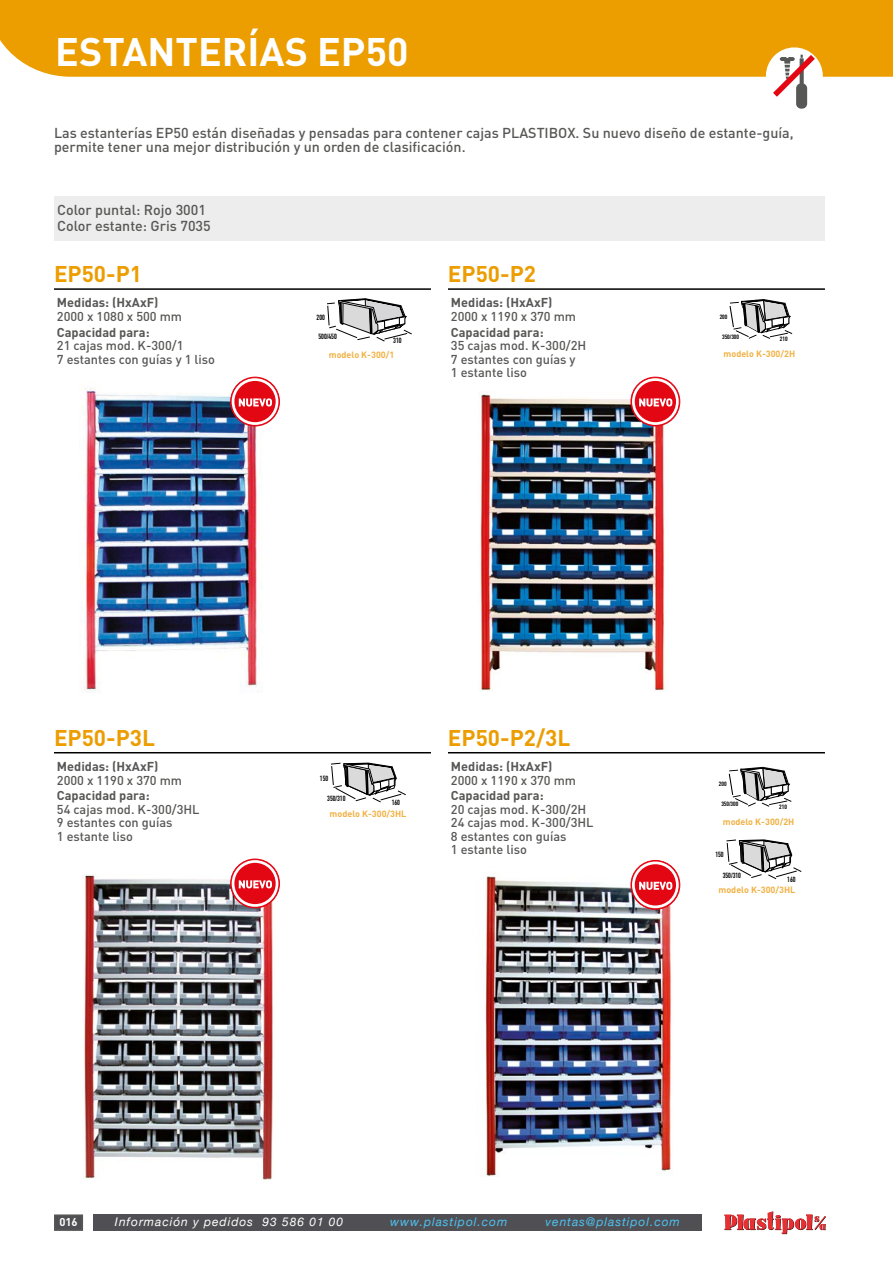
<style>
.page{position:relative;width:893px;height:1263px;background:#fff}
.page>*{position:absolute;margin:0;border:0;box-sizing:border-box;transform-origin:0 0}
.t1{font:700 39.3px "DIN";color:#fff}
.t2{font:700 22.5px "DIN";color:#ec9d00}
.t3{font:500 14.25px/16.4px "DIN";color:#575756}
.t4{font:500 12.75px/13.5px "DIN";color:#575756}
.t5{font:700 12.75px "DIN";color:#575756}
.t6{font:italic 12px "Helvetica Neue";letter-spacing:.08em;color:#4ec2f1}
.t7{font:italic 12px "Helvetica Neue";letter-spacing:.08em;color:#fff}
.t8{font:700 11.25px "DIN";color:#fff}
.t9{font:700 9px "DIN";color:#f1b143}
.t10{font:7.5px "DIN Engschrift";color:#000}
.t11{font:6.15px "DIN Engschrift";color:#000;scale:1.12 1}
</style>
<div class="page">
<div style="left:0;top:0;width:893px;height:77px;background:#ec9d00"></div>
<hr style="left:54px;top:752px;width:377px;height:1px;background:#000">
<hr style="left:448px;top:752px;width:377px;height:1px;background:#000">
<img style="left:82px;top:875px;width:194px;height:304px">
<div style="left:54px;top:196px;width:771px;height:45px;background:#ededed"></div>
<hr style="left:54px;top:288px;width:377px;height:2px;background:#000">
<hr style="left:448px;top:288px;width:377px;height:2px;background:#000">
<img style="left:478px;top:391px;width:191px;height:300px">
<svg style="left:327px;top:298px;width:85px;height:44px"></svg>
<svg style="left:730px;top:299px;width:62px;height:40px"></svg>
<svg style="left:331px;top:763px;width:75px;height:39px"></svg>
<svg style="left:231px;top:859px;width:48px;height:49px"></svg>
<div style="left:230px;top:859px;width:50px;height:49px;border:1px solid #e30613;border-radius:50%"></div>
<div style="left:233px;top:861px;width:44px;height:44px;background:#e30613;border-radius:50%"></div>
<div style="left:232px;top:860px;width:46px;height:47px;border:3px solid #fff;border-radius:50%"></div>
<svg style="left:239px;top:880px;width:33px;height:8px"></svg>
<svg style="left:631px;top:377px;width:49px;height:49px"></svg>
<div style="left:631px;top:377px;width:49px;height:49px;border:1px solid #e30613;border-radius:50%"></div>
<div style="left:633px;top:380px;width:44px;height:44px;background:#e30613;border-radius:50%"></div>
<div style="left:632px;top:378px;width:47px;height:47px;border:3px solid #fff;border-radius:50%"></div>
<svg style="left:639px;top:398px;width:33px;height:8px"></svg>
<svg style="left:766px;top:47px;width:57px;height:57px"></svg>
<svg style="left:767px;top:49px;width:54px;height:60px"></svg>
<svg style="left:729px;top:767px;width:63px;height:40px"></svg>
<svg style="left:726px;top:839px;width:76px;height:40px"></svg>
<img style="left:485px;top:866px;width:196px;height:310px">
<svg style="left:631px;top:860px;width:49px;height:49px"></svg>
<div style="left:631px;top:860px;width:49px;height:49px;border:1px solid #e30613;border-radius:50%"></div>
<div style="left:633px;top:863px;width:44px;height:44px;background:#e30613;border-radius:50%"></div>
<div style="left:632px;top:861px;width:47px;height:47px;border:3px solid #fff;border-radius:50%"></div>
<svg style="left:639px;top:882px;width:33px;height:8px"></svg>
<img style="left:79px;top:383px;width:195px;height:310px">
<svg style="left:231px;top:377px;width:48px;height:49px"></svg>
<div style="left:230px;top:377px;width:50px;height:49px;border:1px solid #e30613;border-radius:50%"></div>
<div style="left:233px;top:380px;width:44px;height:44px;background:#e30613;border-radius:50%"></div>
<div style="left:232px;top:378px;width:46px;height:47px;border:3px solid #fff;border-radius:50%"></div>
<svg style="left:239px;top:398px;width:33px;height:8px"></svg>
<div style="left:55px;top:1215px;width:27px;height:15px;background:#504f54"></div>
<div style="left:54px;top:1214px;width:29px;height:17px;border:2px solid #575756"></div>
<div style="left:94px;top:1215px;width:608px;height:16px;background:#504f54"></div>
<svg style="left:724px;top:1211px;width:102px;height:23px"></svg>
<h1 class="t1" style="left:55px;top:26px;width:355px">ESTANTERÍAS EP50</h1>
<p class="t3" style="left:54px;top:125px;width:741px;line-height:14.2px">Las estanterías EP50 están diseñadas y pensadas para contener cajas PLASTIBOX. Su nuevo diseño de estante-guía, permite tener una mejor distribución y un orden de clasificación.</p>
<p class="t3" style="left:57px;top:201px;width:155px">Color puntal: Rojo 3001<br>Color estante: Gris 7035</p>
<h2 class="t2" style="left:54px;top:259px;width:90px">EP50-P1</h2>
<h2 class="t2" style="left:448px;top:259px;width:90px">EP50-P2</h2>
<p class="t5" style="left:57px;top:294px;width:103px">Medidas: (HxAxF)</p>
<p class="t4" style="left:57px;top:309px;width:127px">2000 x 1080 x 500 mm</p>
<p class="t5" style="left:57px;top:324px;width:94px">Capacidad para:</p>
<p class="t4" style="left:57px;top:338px;width:160px">21 cajas mod. K-300/1<br>7 estantes con guías y 1 liso</p>
<p class="t5" style="left:451px;top:294px;width:103px">Medidas: (HxAxF)</p>
<p class="t4" style="left:451px;top:309px;width:127px">2000 x 1190 x 370 mm</p>
<p class="t5" style="left:451px;top:324px;width:94px">Capacidad para:</p>
<p class="t4" style="left:451px;top:338px;width:137px">35 cajas mod. K-300/2H<br>7 estantes con guías y<br>1 estante liso</p>
<p class="t11" style="left:720px;top:313px;width:8px">200</p>
<p class="t11" style="left:722px;top:333px;width:17px">350/300</p>
<p class="t11" style="left:780px;top:335px;width:8px">210</p>
<p class="t10" style="left:317px;top:313px;width:10px">200</p>
<p class="t10" style="left:318px;top:332px;width:20px">500/450</p>
<p class="t10" style="left:393px;top:336px;width:10px">310</p>
<p class="t9" style="left:329px;top:349px;width:67px">modelo K-300/1</p>
<p class="t9" style="left:724px;top:348px;width:73px">modelo K-300/2H</p>
<h2 class="t2" style="left:54px;top:723px;width:103px">EP50-P3L</h2>
<h2 class="t2" style="left:448px;top:723px;width:124px">EP50-P2/3L</h2>
<p class="t5" style="left:57px;top:758px;width:103px">Medidas: (HxAxF)</p>
<p class="t4" style="left:57px;top:773px;width:127px">2000 x 1190 x 370 mm</p>
<p class="t5" style="left:57px;top:787px;width:94px">Capacidad para:</p>
<p class="t4" style="left:57px;top:802px;width:144px">54 cajas mod. K-300/3HL<br>9 estantes con guías<br>1 estante liso</p>
<p class="t10" style="left:320px;top:773px;width:10px">150</p>
<p class="t10" style="left:327px;top:794px;width:20px">350/310</p>
<p class="t10" style="left:392px;top:798px;width:10px">160</p>
<p class="t9" style="left:330px;top:808px;width:78px">modelo K-300/3HL</p>
<p class="t5" style="left:451px;top:758px;width:103px">Medidas: (HxAxF)</p>
<p class="t4" style="left:451px;top:773px;width:127px">2000 x 1190 x 370 mm</p>
<p class="t5" style="left:451px;top:787px;width:94px">Capacidad para:</p>
<p class="t4" style="left:451px;top:802px;width:144px">20 cajas mod. K-300/2H<br>24 cajas mod. K-300/3HL<br>8 estantes con guías<br>1 estante liso</p>
<p class="t11" style="left:719px;top:781px;width:8px">200</p>
<p class="t11" style="left:721px;top:801px;width:17px">350/300</p>
<p class="t11" style="left:779px;top:803px;width:8px">210</p>
<p class="t9" style="left:723px;top:816px;width:73px">modelo K-300/2H</p>
<p class="t10" style="left:715px;top:850px;width:10px">150</p>
<p class="t10" style="left:723px;top:871px;width:20px">350/310</p>
<p class="t10" style="left:787px;top:875px;width:10px">160</p>
<p class="t9" style="left:718px;top:884px;width:78px">modelo K-300/3HL</p>
<p class="t8" style="left:59px;top:1215px;width:20px">016</p>
<p class="t7" style="left:115px;top:1214px;width:230px">Información y pedidos 93 586 01 00</p>
<p class="t6" style="left:390px;top:1214px;width:119px">www.plastipol.com</p>
<p class="t6" style="left:546px;top:1214px;width:136px">ventas@plastipol.com</p>
</div>
